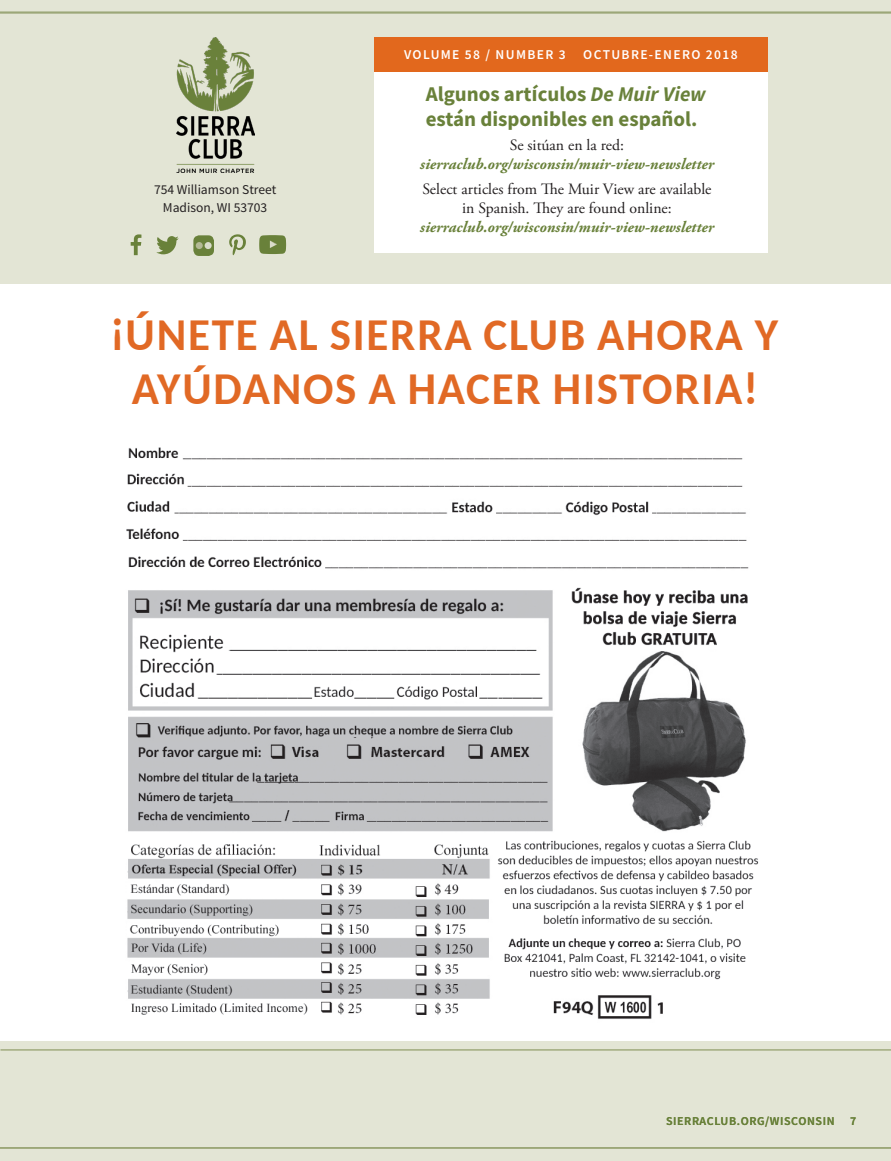
<style>
.page{position:relative;width:891px;height:1161px;background:#fff}
.page>*{position:absolute;margin:0;border:0;box-sizing:border-box;transform-origin:0 0}
.Department___Brown{font:700 45px/54px "Carlito";letter-spacing:.04em;color:#e16925;text-align:center}
.t1{font:700 21px/25.2px "Source Sans Pro";color:#69813a}
.t2{font:15.75px/18.8px "Adobe Garamond Pro";color:#231f20;text-align:center}
.t3{font:italic 700 15.75px/18.8px "Adobe Garamond Pro";color:#69813a;text-align:center}
.t4{font:13.5px "Source Sans Pro";color:#231f20}
.t5{font:600 13.5px "Source Sans Pro";letter-spacing:.1em;color:#fff}
.t6{font:600 12px "Source Sans Pro";letter-spacing:.05em;color:#69813a}
.s1{font-style:italic}
.s2{font-weight:400;font-style:normal;color:#231f20}
.s3{font-weight:700;font-style:italic;color:#69813a}
</style>
<div class="page">
<div style="left:0;top:0;width:891px;height:284px;background:#e3e5d5"></div>
<div style="left:374px;top:70px;width:394px;height:183px;background:#fff"></div>
<div style="left:374px;top:38px;width:393px;height:34px;background:#e2681d"></div>
<svg style="left:156px;top:236px;width:23px;height:18px"></svg>
<svg style="left:131px;top:234px;width:10px;height:21px"></svg>
<svg style="left:229px;top:234px;width:17px;height:21px"></svg>
<svg style="left:259px;top:235px;width:27px;height:19px"></svg>
<div style="left:193px;top:235px;width:21px;height:21px;background:#69813a;border-radius:6px"></div>
<div style="left:196px;top:242px;width:7px;height:7px;background:#b3b995;border-radius:50%"></div>
<div style="left:205px;top:242px;width:7px;height:7px;background:#d9dcca;border-radius:50%"></div>
<div style="left:0;top:1041px;width:891px;height:120px;background:#e3e5d5"></div>
<hr style="left:0;top:1049px;width:891px;height:2px;background:#9ca778">
<img style="left:126px;top:447px;width:633px;height:572px">
<img style="left:176px;top:38px;width:78px;height:134px">
<hr style="left:0;top:12px;width:891px;height:1px;background:#9ca778">
<hr style="left:0;top:1147px;width:891px;height:2px;background:#9ca778">
<p class="t4" style="left:154px;top:181px;width:124px">754 Williamson Street</p>
<p class="t4" style="left:163px;top:199px;width:106px">Madison, WI 53703</p>
<p class="t5" style="left:404px;top:46px;width:163px">VOLUME 58 / NUMBER 3</p>
<p class="t5" style="left:583px;top:46px;width:156px">OCTUBRE-ENERO 2018</p>
<p class="t1" style="left:426px;top:81px;width:282px">Algunos artÍculos <span class="s1">De Muir View </span>están disponibles en español.</p>
<p class="t3" style="left:420px;top:136px;width:296px"><span class="s2">Se sitúan en la red: </span>sierraclub.org/wisconsin/muir-view-newsletter</p>
<p class="t2" style="left:420px;top:181px;width:296px">Select articles from The Muir View are available in Spanish. They are found online: <span class="s3">sierraclub.org/wisconsin/muir-view-newsletter</span></p>
<p class="Department___Brown" style="left:110px;top:306px;width:670px">¡ÚNETE AL SIERRA CLUB AHORA Y<br>AYÚDANOS A HACER HISTORIA!</p>
<p class="t6" style="left:666px;top:1113px;width:170px">SIERRACLUB.ORG/WISCONSIN</p>
<p class="t6" style="left:850px;top:1113px;width:8px">7</p>
</div>
